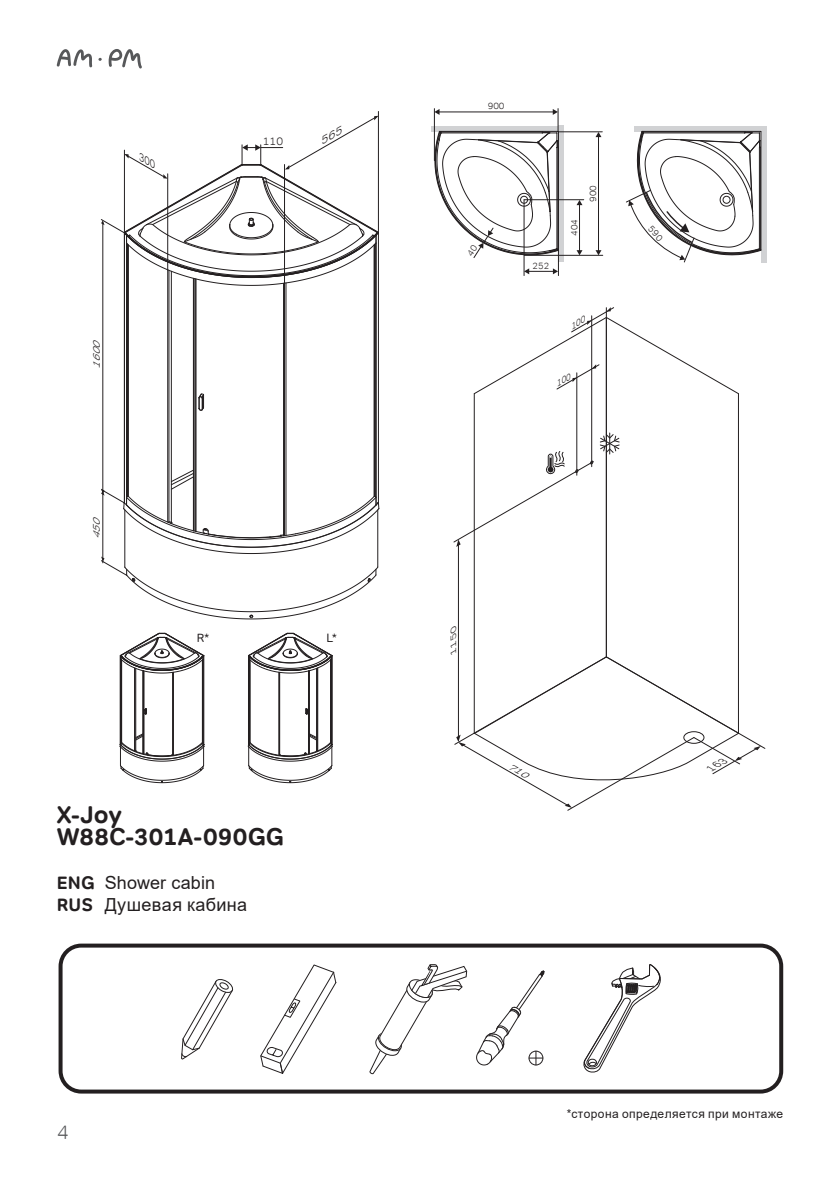
<style>
.page{position:relative;width:840px;height:1191px;background:#fff}
.page>*{position:absolute;margin:0;border:0;box-sizing:border-box;transform-origin:0 0}
.t1{font:700 24px/22px "Tondo Corp";letter-spacing:.005em;color:#231f20}
.t2{font:300 20px "Tondo Corp";color:#57585a}
.t3{font:18px/22px "Arial";letter-spacing:.015em;color:#231f20}
.t4{font:12px "Arial";letter-spacing:.035em;color:#231f20}
.t5{font:12px "Tondo Corp";color:#231f20}
.t6{font:300 11px "Tondo Corp";color:#231f20}
.t7{font:italic 300 9.6px "Tondo Corp";color:#231f20;scale:1.15 1}
.t8{font:300 9.2px "Tondo Corp";color:#231f20}
.t9{font:italic 300 7.8px "Tondo Corp";color:#231f20;scale:1.55 1}
.s1{font-family:"Tondo Corp";font-weight:700}
</style>
<div class="page">
<svg style="left:98px;top:58px;width:4px;height:3px"></svg>
<svg style="left:109px;top:49px;width:33px;height:19px"></svg>
<svg style="left:57px;top:49px;width:35px;height:18px"></svg>
<svg style="left:58px;top:943px;width:724px;height:150px"></svg>
<svg style="left:180px;top:977px;width:55px;height:82px"></svg>
<svg style="left:259px;top:963px;width:78px;height:111px"></svg>
<svg style="left:582px;top:963px;width:79px;height:111px"></svg>
<svg style="left:475px;top:970px;width:69px;height:96px"></svg>
<svg style="left:368px;top:963px;width:99px;height:111px"></svg>
<div style="left:558px;top:126px;width:5px;height:136px;background:#d1d2d4"></div>
<hr style="left:557px;top:131px;width:45px;height:1px;background:#231f20">
<hr style="left:524px;top:255px;width:78px;height:1px;background:#231f20">
<hr style="left:597px;top:136px;width:1px;height:115px;background:#231f20">
<svg style="left:595px;top:250px;width:6px;height:5px"></svg>
<svg style="left:595px;top:132px;width:6px;height:5px"></svg>
<hr style="left:578px;top:204px;width:1px;height:47px;background:#231f20">
<svg style="left:576px;top:250px;width:6px;height:5px"></svg>
<svg style="left:576px;top:200px;width:6px;height:5px"></svg>
<hr style="left:523px;top:199px;width:60px;height:1px;background:#231f20">
<div style="left:633px;top:126px;width:133px;height:5px;background:#d1d2d4"></div>
<svg style="left:761px;top:131px;width:5px;height:131px"></svg>
<hr style="left:102px;top:223px;width:1px;height:268px;background:#231f20">
<hr style="left:378px;top:111px;width:1px;height:122px;background:#231f20">
<hr style="left:473px;top:394px;width:1px;height:339px;background:#231f20">
<hr style="left:737px;top:394px;width:1px;height:339px;background:#231f20">
<hr style="left:591px;top:316px;width:1px;height:151px;background:#231f20">
<hr style="left:576px;top:373px;width:1px;height:102px;background:#231f20">
<hr style="left:458px;top:541px;width:1px;height:199px;background:#231f20">
<hr style="left:605px;top:317px;width:1px;height:340px;background:#231f20">
<svg style="left:453px;top:433px;width:167px;height:114px"></svg>
<hr style="left:128px;top:245px;width:1px;height:251px;background:#231f20">
<hr style="left:378px;top:233px;width:1px;height:269px;background:#231f20">
<hr style="left:283px;top:283px;width:1px;height:252px;background:#231f20">
<hr style="left:284px;top:283px;width:1px;height:252px;background:#231f20">
<hr style="left:285px;top:283px;width:1px;height:252px;background:#231f20">
<hr style="left:168px;top:270px;width:1px;height:252px;background:#231f20">
<hr style="left:167px;top:270px;width:1px;height:252px;background:#231f20">
<hr style="left:171px;top:271px;width:1px;height:251px;background:#231f20">
<hr style="left:127px;top:244px;width:1px;height:252px;background:#231f20">
<hr style="left:374px;top:244px;width:1px;height:252px;background:#231f20">
<hr style="left:195px;top:279px;width:1px;height:252px;background:#231f20">
<hr style="left:193px;top:278px;width:1px;height:253px;background:#231f20">
<svg style="left:198px;top:393px;width:6px;height:18px"></svg>
<hr style="left:126px;top:243px;width:1px;height:254px;background:#231f20">
<hr style="left:124px;top:233px;width:1px;height:270px;background:#231f20">
<hr style="left:375px;top:243px;width:1px;height:254px;background:#231f20">
<hr style="left:373px;top:245px;width:1px;height:251px;background:#231f20">
<hr style="left:142px;top:670px;width:1px;height:83px;background:#231f20">
<hr style="left:203px;top:656px;width:1px;height:88px;background:#231f20">
<hr style="left:172px;top:672px;width:1px;height:83px;background:#231f20">
<hr style="left:173px;top:672px;width:1px;height:83px;background:#231f20">
<hr style="left:134px;top:668px;width:1px;height:83px;background:#231f20">
<hr style="left:135px;top:668px;width:1px;height:82px;background:#231f20">
<hr style="left:121px;top:659px;width:1px;height:83px;background:#231f20">
<hr style="left:143px;top:671px;width:1px;height:82px;background:#231f20">
<svg style="left:144px;top:707px;width:3px;height:8px"></svg>
<hr style="left:120px;top:656px;width:1px;height:88px;background:#231f20">
<hr style="left:202px;top:659px;width:1px;height:83px;background:#231f20">
<svg style="left:119px;top:632px;width:86px;height:42px"></svg>
<svg style="left:119px;top:732px;width:86px;height:51px"></svg>
<hr style="left:309px;top:670px;width:1px;height:83px;background:#231f20">
<hr style="left:248px;top:656px;width:1px;height:88px;background:#231f20">
<hr style="left:279px;top:672px;width:1px;height:83px;background:#231f20">
<hr style="left:278px;top:672px;width:1px;height:83px;background:#231f20">
<hr style="left:317px;top:668px;width:1px;height:83px;background:#231f20">
<hr style="left:316px;top:668px;width:1px;height:82px;background:#231f20">
<hr style="left:308px;top:671px;width:1px;height:82px;background:#231f20">
<svg style="left:305px;top:708px;width:3px;height:7px"></svg>
<hr style="left:330px;top:659px;width:1px;height:83px;background:#231f20">
<hr style="left:331px;top:656px;width:1px;height:88px;background:#231f20">
<hr style="left:249px;top:659px;width:1px;height:83px;background:#231f20">
<svg style="left:248px;top:632px;width:85px;height:42px"></svg>
<svg style="left:247px;top:732px;width:86px;height:51px"></svg>
<svg style="left:101px;top:469px;width:279px;height:151px"></svg>
<svg style="left:431px;top:109px;width:128px;height:166px"></svg>
<svg style="left:626px;top:130px;width:135px;height:133px"></svg>
<svg style="left:100px;top:116px;width:279px;height:170px"></svg>
<svg style="left:473px;top:307px;width:266px;height:88px"></svg>
<svg style="left:454px;top:656px;width:311px;height:155px"></svg>
<p class="t7" style="left:91px;top:369px;width:31px;rotate:-90deg">1600</p>
<p class="t7" style="left:91px;top:539px;width:25px;rotate:-90deg">450</p>
<p class="t6" style="left:263px;top:134px;width:22px">110</p>
<p class="t5" style="left:197px;top:631px;width:14px">R*</p>
<p class="t5" style="left:326px;top:631px;width:12px">L*</p>
<h1 class="t1" style="left:57px;top:803px;width:229px">X-Joy<br>W88C-301A-090GG</h1>
<p class="t3" style="left:57px;top:871px;width:192px"><span class="s1">ENG</span> Shower cabin<br><span class="s1">RUS</span> Душевая кабина</p>
<p class="t2" style="left:57px;top:1120px;width:14px">4</p>
<p class="t8" style="left:487px;top:100px;width:18px">900</p>
<p class="t8" style="left:532px;top:260px;width:18px">252</p>
<p class="t8" style="left:568px;top:236px;width:18px;rotate:-90deg">404</p>
<p class="t8" style="left:587px;top:202px;width:18px;rotate:-90deg">900</p>
<p class="t9" style="left:448px;top:654px;width:24px;rotate:-90deg">1150</p>
<p class="t4" style="left:566px;top:1105px;width:218px">*сторона определяется при монтаже</p>
</div>
